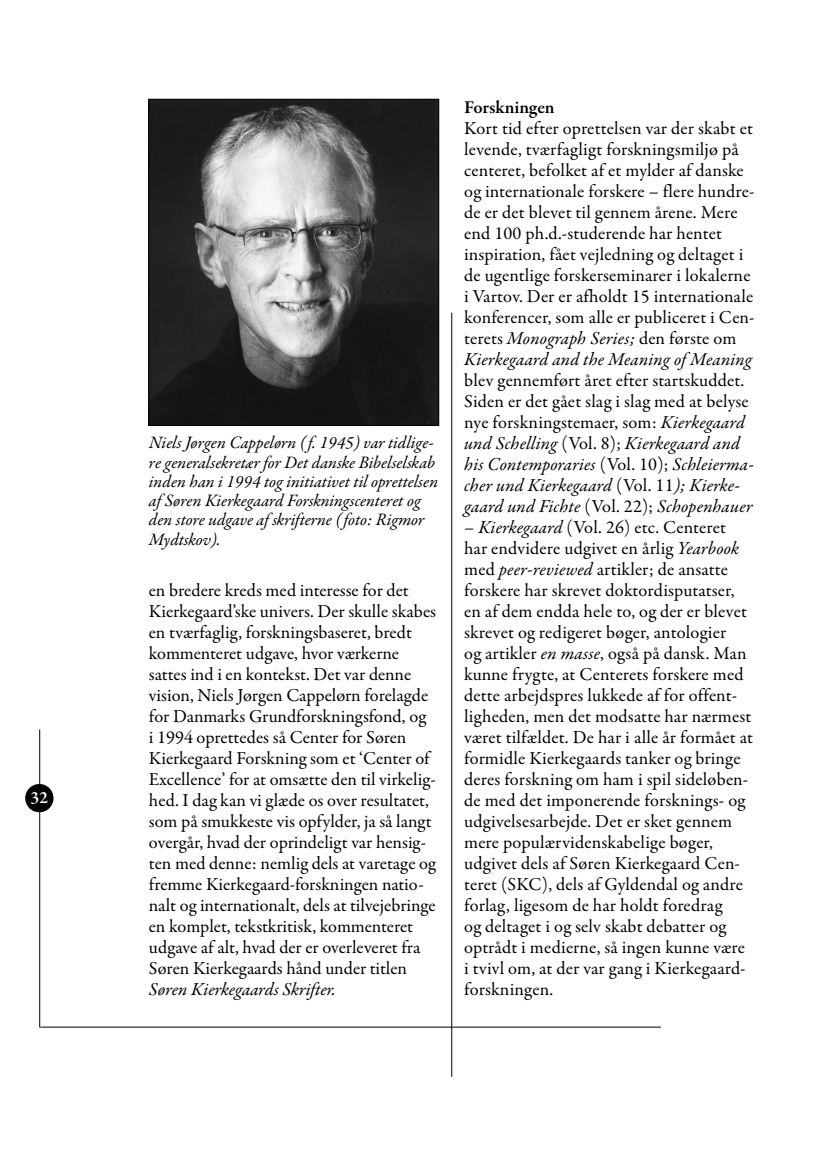
<style>
.page{position:relative;width:834px;height:1176px;background:#fff}
.page>*{position:absolute;margin:0;border:0;box-sizing:border-box;transform-origin:0 0}
.t1{font:18.38px/21px "Garamond Premr Pro";letter-spacing:.005em;color:#000}
.t2{font:italic 18.38px "Garamond Premr Pro";letter-spacing:-.005em;color:#000}
.t3{font:600 18.38px "Garamond Premr Pro";letter-spacing:-.005em;color:#000}
.t4{font:italic 17.5px/19.2px "Garamond Premr Pro";letter-spacing:-.005em;color:#000}
.t5{font:600 17.5px "Garamond Premr Pro";color:#fff}
.s1{font-style:italic}
</style>
<div class="page">
<hr style="left:40px;top:1027px;width:620px;height:1px;background:#000">
<hr style="left:39px;top:729px;width:1px;height:298px;background:#000">
<hr style="left:451px;top:313px;width:1px;height:763px;background:#000">
<div style="left:25px;top:784px;width:28px;height:28px;background:#000;border-radius:50%"></div>
<img style="left:151px;top:101px;width:286px;height:323px">
<div style="left:149px;top:99px;width:290px;height:327px;border:1px solid #000"></div>
<p class="t5" style="left:31px;top:787px;width:19px">32</p>
<p class="t4" style="left:149px;top:434px;width:291px">Niels Jørgen Cappelørn ( f. 1945) var tidlige&shy;re generalsekretær for Det danske Bibelselskab inden han i 1994 tog initiativet til oprettelsen af Søren Kierkegaard Forskningscenteret og den store udgave af skrifterne ( foto: Rigmor Mydtskov).</p>
<p class="t1" style="left:149px;top:580px;width:288px">en bredere kreds med interesse for det Kierkegaard’ske univers. Der skulle skabes en tværfaglig, forskningsbaseret, bredt kommenteret udgave, hvor værkerne sattes ind i en kontekst. Det var denne vision, Niels Jørgen Cappelørn forelagde for Danmarks Grundforskningsfond, og<br>i 1994 oprettedes så Center for Søren Kierkegaard Forskning som et ‘Center of Excellence’ for at omsætte den til virkelig&shy;hed. I dag kan vi glæde os over resultatet, som på smukkeste vis opfylder, ja så langt overgår, hvad der oprindeligt var hensig&shy;ten med denne: nemlig dels at varetage og fremme Kierkegaard-forskningen natio&shy;nalt og internationalt, dels at tilvejebringe en komplet, tekstkritisk, kommenteret udgave af alt, hvad der er overleveret fra Søren Kierkegaards hånd under titlen</p>
<p class="t2" style="left:149px;top:977px;width:189px">Søren Kierkegaards Skrifter.</p>
<p class="t3" style="left:464px;top:96px;width:92px">Forskningen</p>
<p class="t1" style="left:464px;top:118px;width:292px">Kort tid efter oprettelsen var der skabt et levende, tværfagligt forskningsmiljø på centeret, befolket af et mylder af danske og internationale forskere – flere hundre&shy;de er det blevet til gennem årene. Mere end 100 ph.d.-studerende har hentet inspiration, fået vejledning og deltaget i de ugentlige forskerseminarer i lokalerne i Vartov. Der er afholdt 15 internationale konferencer, som alle er publiceret i Cen&shy;terets <span class="s1">Monograph Series;</span> den første om <span class="s1">Kierkegaard and the Meaning of Meaning</span></p>
<p class="t1" style="left:464px;top:370px;width:291px">blev gennemført året efter startskuddet.<br>Siden er det gået slag i slag med at belyse nye forskningstemaer, som: <span class="s1">Kierkegaard und Schelling</span> (Vol. 8); <span class="s1">Kierkegaard and his Contemporaries</span> (Vol. 10); <span class="s1">Schleierma&shy;cher und Kierkegaard</span> (Vol. 11<span class="s1">); Kierke&shy;gaard und Fichte</span> (Vol. 22); <span class="s1">Schopenhauer</span></p>
<p class="t1" style="left:464px;top:517px;width:290px"><span class="s1">– Kierkegaard</span> (Vol. 26) etc. Centeret har endvidere udgivet en årlig <span class="s1">Yearbook </span>med <span class="s1">peer-reviewed</span> artikler; de ansatte forskere har skrevet doktordisputatser, en af dem endda hele to, og der er blevet skrevet og redigeret bøger, antologier<br>og artikler <span class="s1">en masse</span>, også på dansk. Man kunne frygte, at Centerets forskere med dette arbejdspres lukkede af for offent&shy;ligheden, men det modsatte har nærmest været tilfældet. De har i alle år formået at formidle Kierkegaards tanker og bringe deres forskning om ham i spil sideløben&shy;de med det imponerende forsknings- og udgivelsesarbejde. Det er sket gennem mere populærvidenskabelige bøger, udgivet dels af Søren Kierkegaard Cen&shy;teret (SKC), dels af Gyldendal og andre forlag, ligesom de har holdt foredrag<br>og deltaget i og selv skabt debatter og optrådt i medierne, så ingen kunne være i tvivl om, at der var gang i Kierkegaard&shy;forskningen.</p>
</div>
